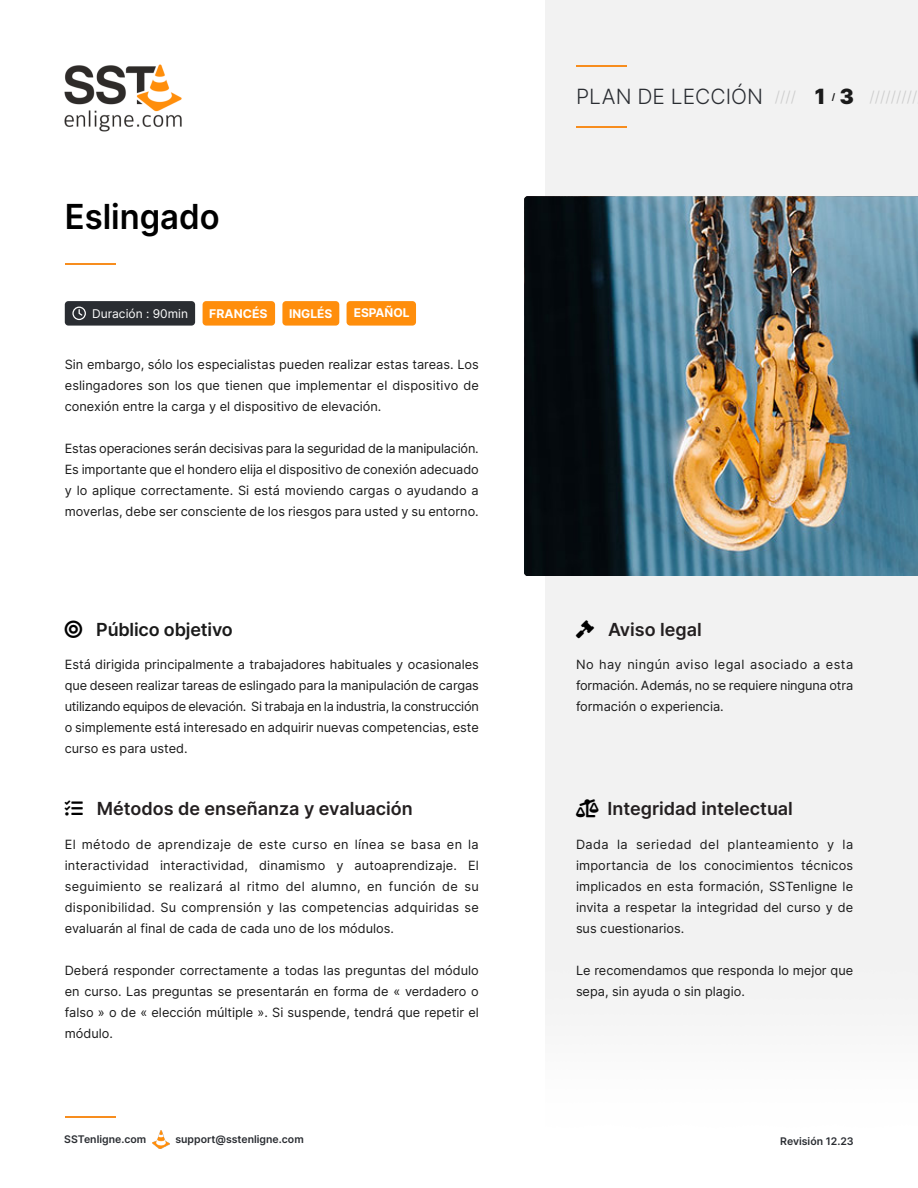
<style>
.page{position:relative;width:918px;height:1188px;background:#fff}
.page>*{position:absolute;margin:0;border:0;box-sizing:border-box;transform-origin:0 0}
.t1{font:600 34.5px "Inter";color:#000;scale:.95 1}
.t2{font:300 21px "Inter";color:#2a2d32}
.t3{font:600 18px "Inter";color:#231f20}
.t4{font:600 18px "Inter";letter-spacing:-.01em;color:#1a1a1a}
.t5{font:300 15px "Inter";color:#ccc}
.t6{font:12.75px/21px "Inter";color:#1a1a1a;text-align:justify}
.t7{font:700 12px "Inter";color:#fff}
.t8{font:12px "Inter";color:#fff}
.t9{font:600 10.5px "Inter";color:#2a2d32}
.t10{font:700 9px "Inter";color:#1a1a1a}
.s1{font-weight:900;font-size:21px;color:#1a1a1a}
.s2{color:#000}
</style>
<div class="page">
<div style="left:545px;top:0;width:373px;height:1016px;background:#f2f2f2"></div>
<img style="left:64px;top:64px;width:118px;height:68px">
<hr style="left:576px;top:65px;width:50px;height:1px;background:#f78d1e">
<hr style="left:576px;top:126px;width:50px;height:1px;background:#f78d1e">
<img style="left:152px;top:1131px;width:18px;height:17px">
<img style="left:524px;top:196px;width:394px;height:380px">
<svg style="left:758px;top:241px;width:1px;height:26px"></svg>
<div style="left:347px;top:301px;width:69px;height:25px;background:#ff8e0c;border-radius:4px"></div>
<div style="left:203px;top:301px;width:72px;height:25px;background:#ff8e0c;border-radius:4px"></div>
<div style="left:282px;top:301px;width:57px;height:25px;background:#ff8e0c;border-radius:4px"></div>
<div style="left:65px;top:301px;width:130px;height:25px;background:#2a2d32;border-radius:4px"></div>
<svg style="left:72px;top:307px;width:14px;height:13px"></svg>
<hr style="left:65px;top:1116px;width:50px;height:1px;background:#f78d1e">
<hr style="left:65px;top:264px;width:50px;height:1px;background:#f78d1e">
<svg style="left:576px;top:620px;width:18px;height:18px"></svg>
<svg style="left:576px;top:799px;width:23px;height:18px"></svg>
<h1 class="t1" style="left:65px;top:195px;width:165px">Eslingado</h1>
<p class="t8" style="left:92px;top:306px;width:97px">Duración : 90min</p>
<p class="t7" style="left:209px;top:306px;width:60px">FRANCÉS</p>
<p class="t7" style="left:289px;top:306px;width:45px">INGLÉS</p>
<p class="t7" style="left:354px;top:306px;width:57px">ESPAÑOL</p>
<p class="t6" style="left:65px;top:354px;width:415px">Sin embargo, sólo los especialistas pueden realizar estas tareas. Los eslingadores son los que tienen que implementar el dispositivo de conexión entre la carga y el dispositivo de elevación.</p>
<p class="t6" style="left:65px;top:438px;width:416px">Estas operaciones serán decisivas para la seguridad de la manipulación.<br>Es importante que el hondero elĳa el dispositivo de conexión adecuado y lo aplique correctamente. Si está moviendo cargas o ayudando a moverlas, debe ser consciente de los riesgos para usted y su entorno.</p>
<h2 class="t2" style="left:576px;top:84px;width:189px">PLAN DE LECCIÓN</h2>
<p class="t5" style="left:775px;top:88px;width:52px">//// <span class="s1">1</span></p>
<p class="t10" style="left:832px;top:91px;width:5px">/</p>
<p class="t5" style="left:840px;top:88px;width:79px"><span class="s1">3</span> /////////</p>
<h3 class="t4" style="left:65px;top:618px;width:170px"><span class="s2">◎</span> Público objetivo</h3>
<h3 class="t3" style="left:608px;top:618px;width:95px">Aviso legal</h3>
<p class="t6" style="left:65px;top:654px;width:416px">Está dirigida principalmente a trabajadores habituales y ocasionales que deseen realizar tareas de eslingado para la manipulación de cargas utilizando equipos de elevación. Si trabaja en la industria, la construcción o simplemente está interesado en adquirir nuevas competencias, este curso es para usted.</p>
<p class="t6" style="left:576px;top:654px;width:279px">No hay ningún aviso legal asociado a esta formación. Además, no se requiere ninguna otra formación o experiencia.</p>
<h3 class="t3" style="left:97px;top:797px;width:317px">Métodos de enseñanza y evaluación</h3>
<h3 class="t3" style="left:607px;top:797px;width:187px">Integridad intelectual</h3>
<p class="t6" style="left:65px;top:834px;width:416px">El método de aprendizaje de este curso en línea se basa en la interactividad interactividad, dinamismo y autoaprendizaje. El seguimiento se realizará al ritmo del alumno, en función de su disponibilidad. Su comprensión y las competencias adquiridas se evaluarán al final de cada de cada uno de los módulos.</p>
<p class="t6" style="left:65px;top:960px;width:416px">Deberá responder correctamente a todas las preguntas del módulo en curso. Las preguntas se presentarán en forma de « verdadero o falso » o de « elección múltiple ». Si suspende, tendrá que repetir el módulo.</p>
<p class="t6" style="left:576px;top:834px;width:279px">Dada la seriedad del planteamiento y la importancia de los conocimientos técnicos implicados en esta formación, SSTenligne le invita a respetar la integridad del curso y de sus cuestionarios.</p>
<p class="t6" style="left:576px;top:960px;width:279px">Le recomendamos que responda lo mejor que sepa, sin ayuda o sin plagio.</p>
<p class="t9" style="left:64px;top:1132px;width:83px">SSTenligne.com</p>
<p class="t9" style="left:175px;top:1132px;width:130px">support@sstenligne.com</p>
<p class="t9" style="left:780px;top:1135px;width:75px">Revisión 12.23</p>
</div>
